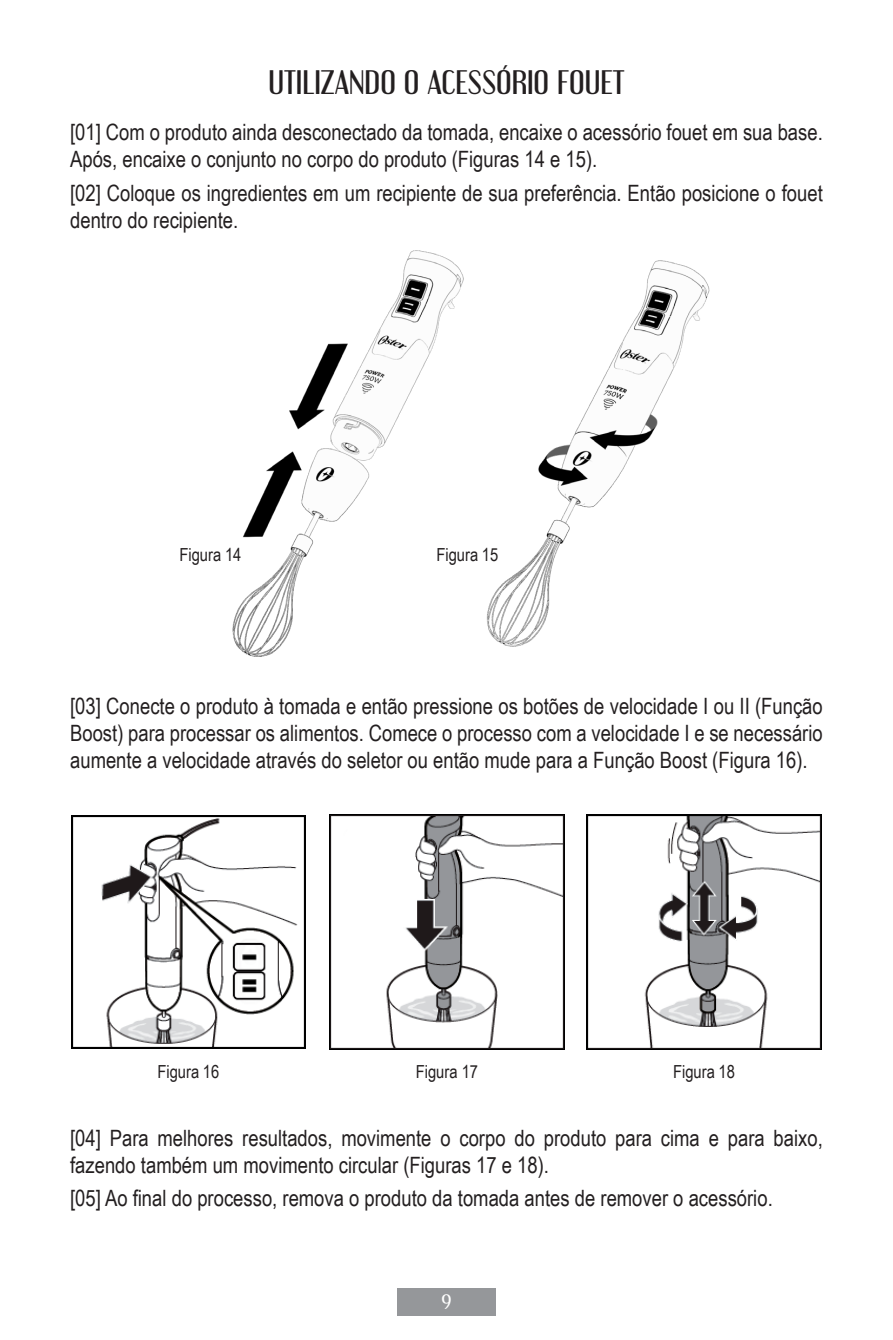
<style>
.page{position:relative;width:893px;height:1340px;background:#fff}
.page>*{position:absolute;margin:0;border:0;box-sizing:border-box;transform-origin:0 0}
.t1{font:29.25px "Engebrechtre Rg";color:#231f20}
.t2{font:22.5px/27px "Arial Narrow";color:#231f20}
.t3{font:18px "Arial Narrow";color:#231f20}
.t4{font:18px "Engebrechtre Rg";color:#fff}
</style>
<div class="page">
<div style="left:397px;top:1287px;width:99px;height:28px;background:#95979a"></div>
<img style="left:232px;top:251px;width:478px;height:405px">
<img style="left:72px;top:815px;width:233px;height:233px">
<img style="left:330px;top:814px;width:234px;height:235px">
<img style="left:587px;top:814px;width:234px;height:235px">
<h1 class="t1" style="left:268px;top:64px;width:358px">UTILIZANDO O ACESSÓRIO FOUET</h1>
<p class="t2" style="left:70px;top:118px;width:754px">[01] Com o produto ainda desconectado da tomada, encaixe o acessório fouet em sua base.<br>Após, encaixe o conjunto no corpo do produto (Figuras 14 e 15).</p>
<p class="t2" style="left:70px;top:178px;width:754px">[02] Coloque os ingredientes em um recipiente de sua preferência. Então posicione o fouet dentro do recipiente.</p>
<p class="t3" style="left:179px;top:541px;width:63px">Figura 14</p>
<p class="t3" style="left:436px;top:541px;width:63px">Figura 15</p>
<p class="t2" style="left:70px;top:691px;width:754px;text-align:justify">[03] Conecte o produto à tomada e então pressione os botões de velocidade I ou II (Função Boost) para processar os alimentos. Comece o processo com a velocidade I e se necessário aumente a velocidade através do seletor ou então mude para a Função Boost (Figura 16).</p>
<p class="t3" style="left:157px;top:1058px;width:63px">Figura 16</p>
<p class="t3" style="left:416px;top:1058px;width:64px">Figura 17</p>
<p class="t3" style="left:673px;top:1058px;width:63px">Figura 18</p>
<p class="t2" style="left:70px;top:1123px;width:754px">[04] Para melhores resultados, movimente o corpo do produto para cima e para baixo, fazendo também um movimento circular (Figuras 17 e 18).</p>
<p class="t2" style="left:70px;top:1184px;width:704px">[05] Ao final do processo, remova o produto da tomada antes de remover o acessório.</p>
<p class="t4" style="left:441px;top:1290px;width:12px">9</p>
</div>
